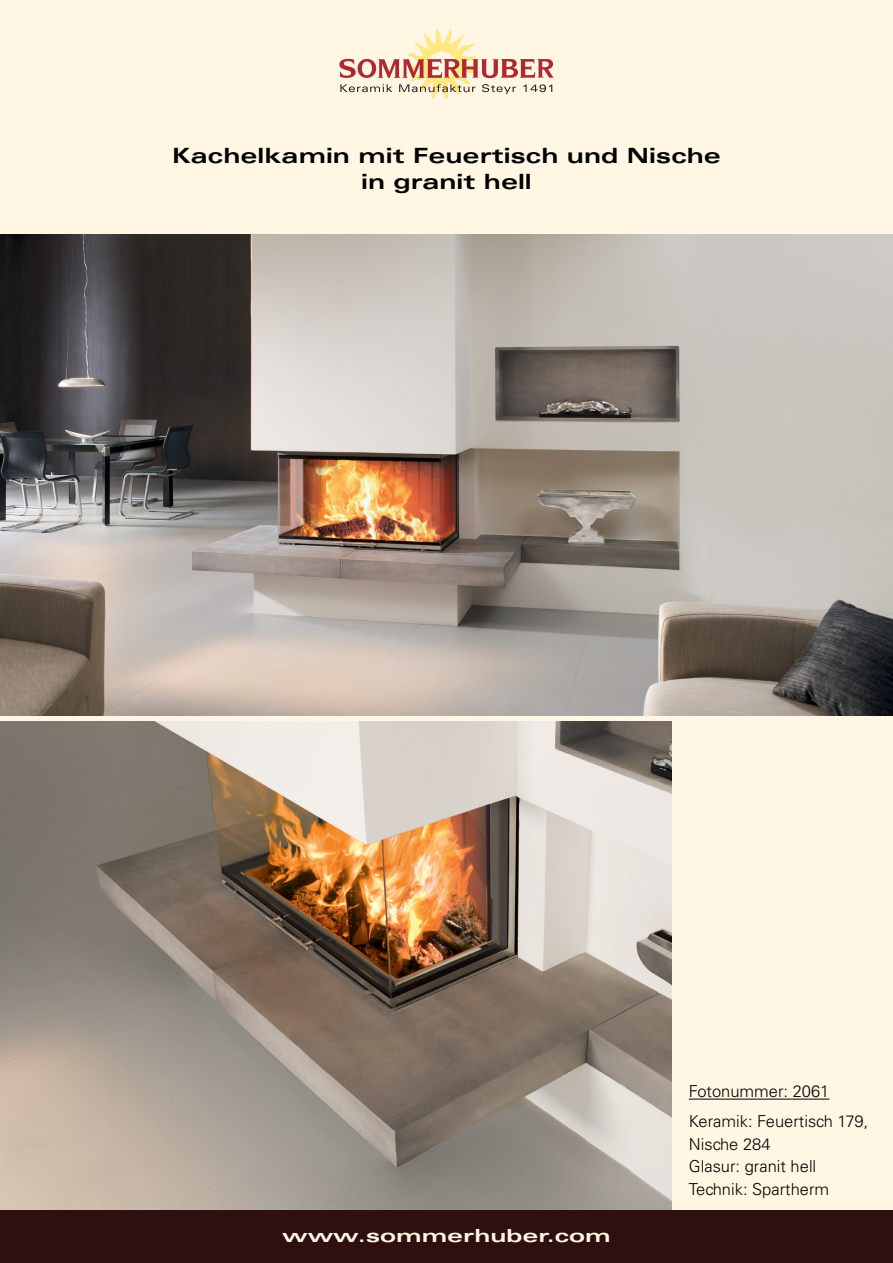
<style>
.page{position:relative;width:893px;height:1263px;background:#fff7e3}
.page>*{position:absolute;margin:0;border:0;box-sizing:border-box;transform-origin:0 0}
.t1{font:700 expanded 21px/25.2px "Univers LT";color:#000;text-align:center;scale:1.1 1}
.t2{font:700 expanded 18px "Univers LT";color:#fff7e3;scale:1.2 1}
.t3{font:300 16.5px/22.5px "Univers LT";color:#000}
</style>
<div class="page">
<svg style="left:339px;top:29px;width:215px;height:70px"></svg>
<img style="left:0;top:722px;width:672px;height:489px">
<hr style="left:689px;top:1099px;width:140px;height:1px;background:#000">
<img style="left:0;top:234px;width:893px;height:482px">
<div style="left:0;top:1211px;width:893px;height:52px;background:#2f1010"></div>
<p class="t1" style="left:172px;top:143px;width:500px">Kachelkamin mit Feuertisch und Nische in granit hell</p>
<p class="t2" style="left:282px;top:1225px;width:275px">www.sommerhuber.com</p>
<p class="t3" style="left:689px;top:1076px;width:181px;line-height:30px">Fotonummer: 2061<br>Keramik: Feuertisch 179,</p>
<p class="t3" style="left:689px;top:1133px;width:142px">Nische 284<br>Glasur: granit hell<br>Technik: Spartherm</p>
</div>
